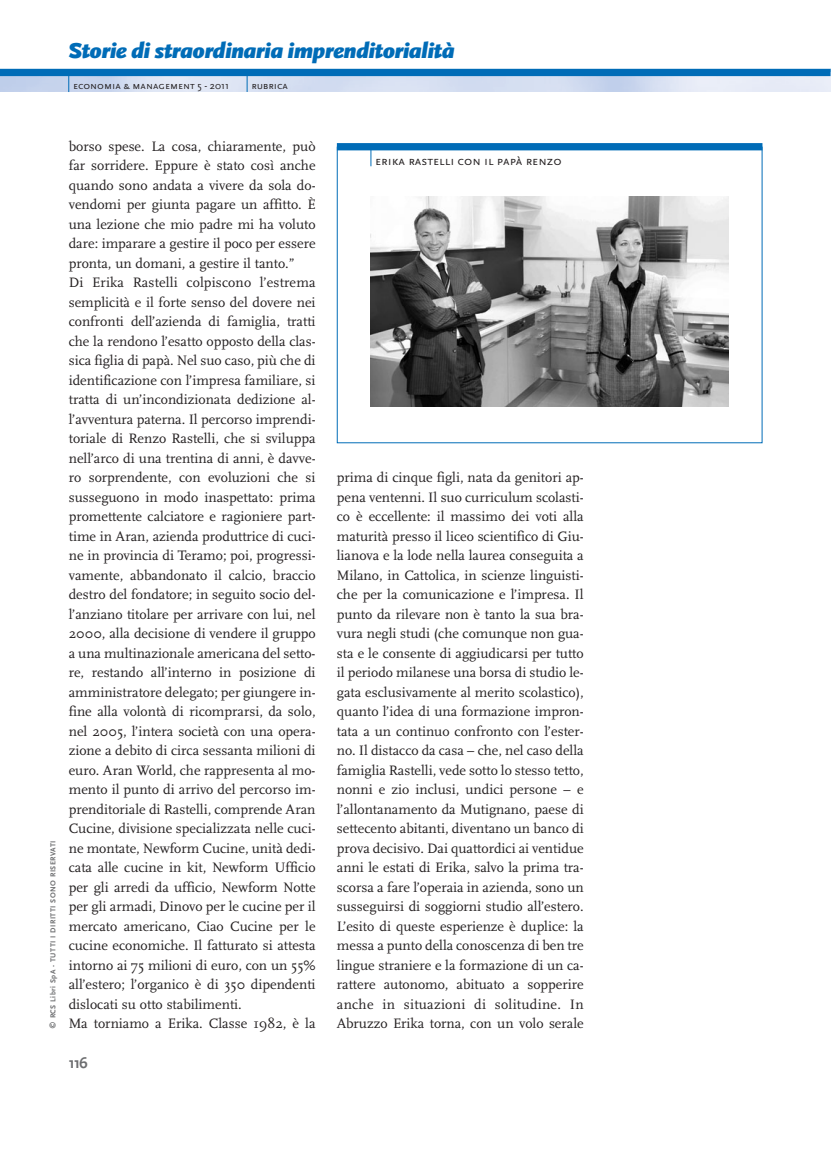
<style>
.page{position:relative;width:831px;height:1150px;background:#fff}
.page>*{position:absolute;margin:0;border:0;box-sizing:border-box;transform-origin:0 0}
.t1{font:italic 900 22.5px "Scala Sans";letter-spacing:-.03em;color:#006cb7}
.t2{font:700 15.75px "Scala Sans";color:#6d6e70}
.t3{font:14.25px/19.5px "Scala";color:#231f20}
.t4{font:12.75px "Scala Sans Caps";color:#231f20}
.t5{font:10.5px "Scala Sans Caps";color:#231f20}
.t6{font:700 7.5px "Scala Sans";letter-spacing:.055em;color:#6d6e70}
.s1{font-style:normal}
.s2{font-family:"Scala Sans"}
</style>
<div class="page">
<svg style="left:830px;top:69px;width:1px;height:23px"></svg>
<div style="left:0;top:69px;width:830px;height:7px;background:#006cb7"></div>
<svg style="left:247px;top:76px;width:1px;height:16px"></svg>
<svg style="left:68px;top:76px;width:1px;height:16px"></svg>
<img style="left:371px;top:197px;width:357px;height:209px">
<div style="left:337px;top:143px;width:425px;height:7px;background:#006cb7"></div>
<svg style="left:370px;top:150px;width:1px;height:16px"></svg>
<h1 class="t1" style="left:69px;top:42px;width:387px"><span class="s1">S</span>torie di straordinaria imprenditorialità</h1>
<p class="t5" style="left:73px;top:80px;width:158px">economia &amp; management <span class="s2">5 - 2011</span></p>
<p class="t5" style="left:251px;top:80px;width:38px">rubrica</p>
<p class="t6" style="left:50px;top:1028px;width:189px;rotate:-90deg">© RCS Libri SpA - TUTTI I DIRITTI SONO RISERVATI</p>
<p class="t3" style="left:69px;top:137px;width:248px">borso spese. La cosa, chiaramente, può far sorridere. Eppure è stato così anche quando sono andata a vivere da sola do&shy;vendomi per giunta pagare un affitto. È una lezione che mio padre mi ha voluto dare: imparare a gestire il poco per essere pronta, un domani, a gestire il tanto.”<br>Di Erika Rastelli colpiscono l’estrema semplicità e il forte senso del dovere nei confronti dell’azienda di famiglia, tratti che la rendono l’esatto opposto della clas&shy;sica figlia di papà. Nel suo caso, più che di identificazione con l’impresa familiare, si tratta di un’incondizionata dedizione al&shy;l’avventura paterna. Il percorso imprendi&shy;toriale di Renzo Rastelli, che si sviluppa nell’arco di una trentina di anni, è davve&shy;ro sorprendente, con evoluzioni che si susseguono in modo inaspettato: prima promettente calciatore e ragioniere part&shy;time in Aran, azienda produttrice di cuci&shy;ne in provincia di Teramo; poi, progressi&shy;vamente, abbandonato il calcio, braccio destro del fondatore; in seguito socio del&shy;l’anziano titolare per arrivare con lui, nel 2000, alla decisione di vendere il gruppo a una multinazionale americana del setto&shy;re, restando all’interno in posizione di amministratore delegato; per giungere in&shy;fine alla volontà di ricomprarsi, da solo, nel 2005, l’intera società con una opera&shy;zione a debito di circa sessanta milioni di euro. Aran World, che rappresenta al mo&shy;mento il punto di arrivo del percorso im&shy;prenditoriale di Rastelli, comprende Aran Cucine, divisione specializzata nelle cuci&shy;ne montate, Newform Cucine, unità dedi&shy;cata alle cucine in kit, Newform Ufficio per gli arredi da ufficio, Newform Notte per gli armadi, Dinovo per le cucine per il mercato americano, Ciao Cucine per le cucine economiche. Il fatturato si attesta intorno ai 75 milioni di euro, con un 55% all’estero; l’organico è di 350 dipendenti dislocati su otto stabilimenti.<br>Ma torniamo a Erika. Classe 1982, è la</p>
<p class="t2" style="left:69px;top:1055px;width:21px">116</p>
<p class="t4" style="left:375px;top:153px;width:188px">erika rastelli con il papà renzo</p>
<p class="t3" style="left:337px;top:469px;width:248px;text-align:justify">prima di cinque figli, nata da genitori ap&shy;pena ventenni. Il suo curriculum scolasti&shy;co è eccellente: il massimo dei voti alla maturità presso il liceo scientifico di Giu&shy;lianova e la lode nella laurea conseguita a Milano, in Cattolica, in scienze linguisti&shy;che per la comunicazione e l’impresa. Il punto da rilevare non è tanto la sua bra&shy;vura negli studi (che comunque non gua&shy;sta e le consente di aggiudicarsi per tutto il periodo milanese una borsa di studio le&shy;gata esclusivamente al merito scolastico), quanto l’idea di una formazione impron&shy;tata a un continuo confronto con l’ester&shy;no. Il distacco da casa – che, nel caso della famiglia Rastelli, vede sotto lo stesso tetto, nonni e zio inclusi, undici persone – e l’allontanamento da Mutignano, paese di settecento abitanti, diventano un banco di prova decisivo. Dai quattordici ai ventidue anni le estati di Erika, salvo la prima tra&shy;scorsa a fare l’operaia in azienda, sono un susseguirsi di soggiorni studio all’estero.<br>L’esito di queste esperienze è duplice: la messa a punto della conoscenza di ben tre lingue straniere e la formazione di un ca&shy;rattere autonomo, abituato a sopperire anche in situazioni di solitudine. In Abruzzo Erika torna, con un volo serale</p>
</div>
